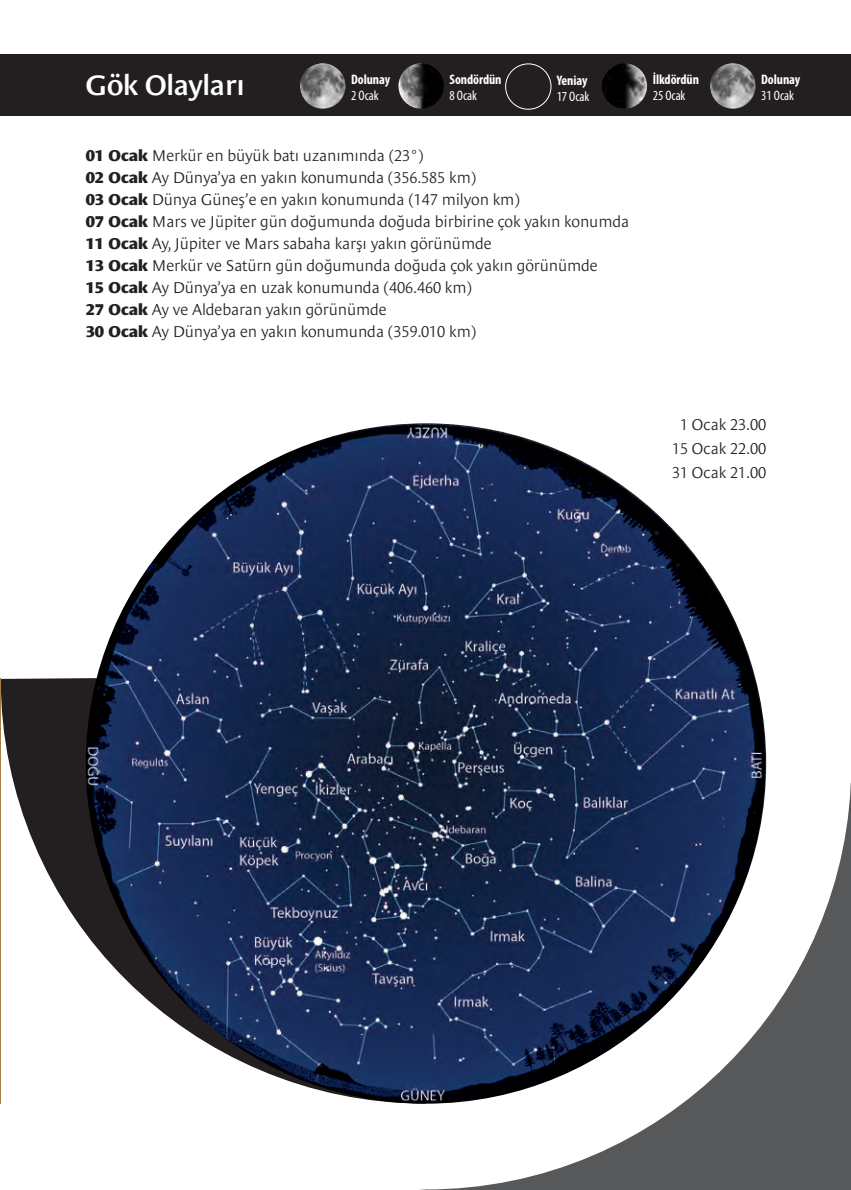
<style>
.page{position:relative;width:851px;height:1190px;background:#fff}
.page>*{position:absolute;margin:0;border:0;box-sizing:border-box;transform-origin:0 0}
.t1{font:600 28.8px "Le Monde Sans Pro";letter-spacing:-.01em;color:#fff}
.t2{font:300 16px/22px "Le Monde Sans Pro";letter-spacing:-.01em;color:#231f20;text-align:center}
.t3{font:700 condensed 13.8px "Myriad Pro";letter-spacing:-.005em;color:#fff}
.t4{font:condensed 13.8px "Myriad Pro";color:#fff}
.s1{font-weight:700;font-stretch:expanded}
</style>
<div class="page">
<div style="left:426px;top:783px;width:425px;height:407px;background:#57585a"></div>
<div style="left:1px;top:339px;width:850px;height:850px;background:#fff;border-radius:50%"></div>
<svg style="left:1px;top:566px;width:527px;height:538px"></svg>
<svg style="left:0;top:55px;width:1px;height:61px"></svg>
<hr style="left:0;top:678px;width:1px;height:426px;background:#a77e47">
<div style="left:1px;top:55px;width:850px;height:61px;background:#231f20"></div>
<img style="left:86px;top:423px;width:680px;height:681px;border-radius:340px">
<div style="left:505px;top:64px;width:46px;height:45px;border:1px solid #fff;border-radius:50%"></div>
<img style="left:602px;top:63px;width:45px;height:46px;border-radius:23px">
<img style="left:300px;top:63px;width:45px;height:46px;border-radius:23px">
<img style="left:710px;top:63px;width:45px;height:46px;border-radius:23px">
<img style="left:398px;top:63px;width:46px;height:46px;border-radius:23px">
<h1 class="t1" style="left:86px;top:62px;width:161px">Gök Olayları</h1>
<p class="t3" style="left:351px;top:71px;width:40px">Dolunay</p>
<p class="t4" style="left:351px;top:87px;width:29px">2 Ocak</p>
<p class="t3" style="left:449px;top:71px;width:54px">Sondördün</p>
<p class="t4" style="left:449px;top:87px;width:29px">8 Ocak</p>
<p class="t3" style="left:557px;top:72px;width:32px">Yeniay</p>
<p class="t4" style="left:557px;top:88px;width:34px">17 Ocak</p>
<p class="t3" style="left:653px;top:71px;width:48px">İlkdördün</p>
<p class="t4" style="left:653px;top:87px;width:34px">25 Ocak</p>
<p class="t3" style="left:761px;top:71px;width:40px">Dolunay</p>
<p class="t4" style="left:761px;top:87px;width:34px">31 Ocak</p>
<p class="t2" style="left:86px;top:143px;width:545px;text-align:left"><span class="s1">01 Ocak</span> Merkür en büyük batı uzanımında (23°)<br><span class="s1">02 Ocak</span> Ay Dünya’ya en yakın konumunda (356.585 km)<br><span class="s1">03 Ocak</span> Dünya Güneş’e en yakın konumunda (147 milyon km)<br><span class="s1">07 Ocak</span> Mars ve Jüpiter gün doğumunda doğuda birbirine çok yakın konumda <span class="s1">11 Ocak</span> Ay, Jüpiter ve Mars sabaha karşı yakın görünümde<br><span class="s1">13 Ocak</span> Merkür ve Satürn gün doğumunda doğuda çok yakın görünümde<br><span class="s1">15 Ocak</span> Ay Dünya’ya en uzak konumunda (406.460 km)<br><span class="s1">27 Ocak</span> Ay ve Aldebaran yakın görünümde<br><span class="s1">30 Ocak</span> Ay Dünya’ya en yakın konumunda (359.010 km)</p>
<p class="t2" style="left:672px;top:411px;width:96px;line-height:24px">1 Ocak 23.00<br>15 Ocak 22.00<br>31 Ocak 21.00</p>
</div>
